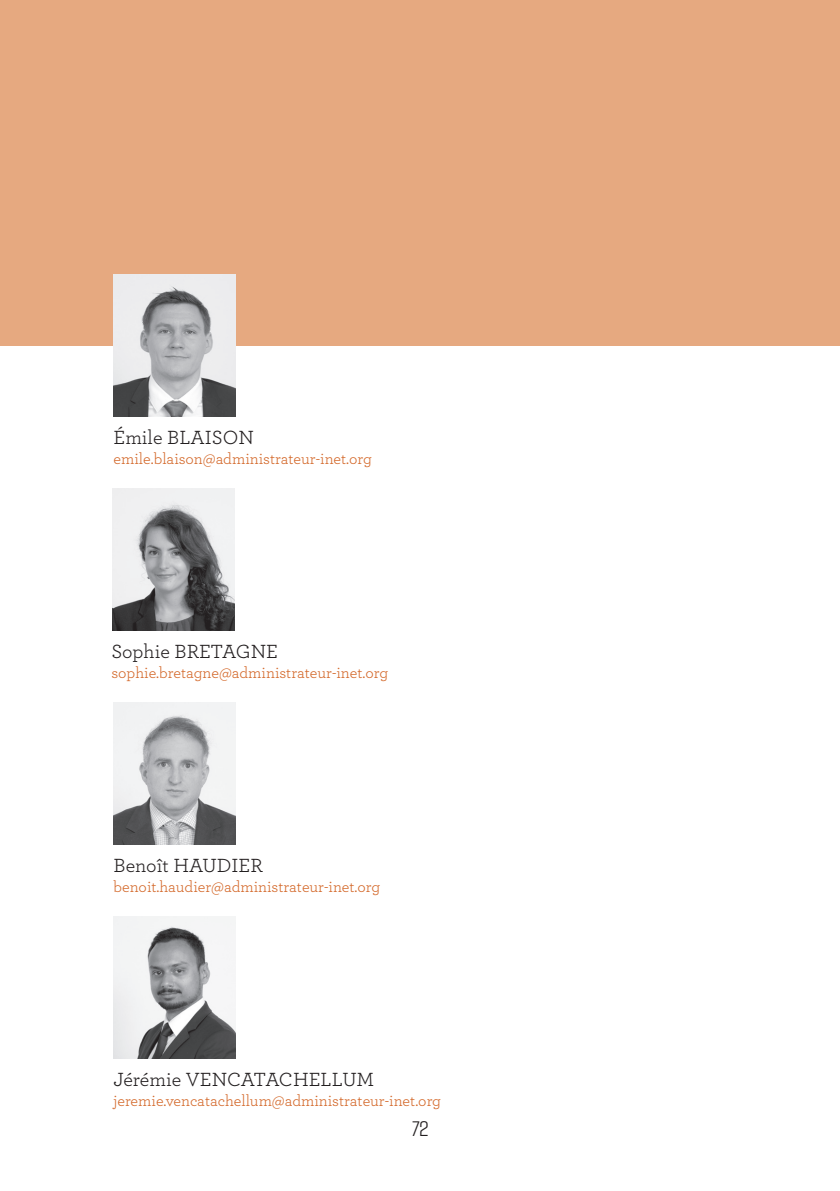
<style>
.page{position:relative;width:840px;height:1191px;background:#fff}
.page>*{position:absolute;margin:0;border:0;box-sizing:border-box;transform-origin:0 0}
.t1{font:22px "Block Gothic Light Cond";color:#231f20}
.t2{font:20px "Archer";color:#231f20}
.t3{font:16px "Archer";color:#d36627}
</style>
<div class="page">
<div style="left:0;top:0;width:839px;height:346px;background:#e6a980"></div>
<img style="left:113px;top:274px;width:122px;height:143px">
<img style="left:113px;top:702px;width:122px;height:143px">
<img style="left:113px;top:916px;width:122px;height:143px">
<img style="left:113px;top:488px;width:121px;height:143px">
<p class="t2" style="left:113px;top:423px;width:142px">Émile BLAISON</p>
<p class="t3" style="left:113px;top:447px;width:260px">emile.blaison@administrateur-inet.org</p>
<p class="t2" style="left:111px;top:637px;width:168px">Sophie BRETAGNE</p>
<p class="t3" style="left:111px;top:661px;width:278px">sophie.bretagne@administrateur-inet.org</p>
<p class="t2" style="left:113px;top:851px;width:151px">Benoît HAUDIER</p>
<p class="t3" style="left:113px;top:875px;width:268px">benoit.haudier@administrateur-inet.org</p>
<p class="t2" style="left:113px;top:1065px;width:262px">Jérémie VENCATACHELLUM</p>
<p class="t3" style="left:113px;top:1089px;width:329px">jeremie.vencatachellum@administrateur-inet.org</p>
<h1 class="t1" style="left:411px;top:1117px;width:19px">72</h1>
</div>
